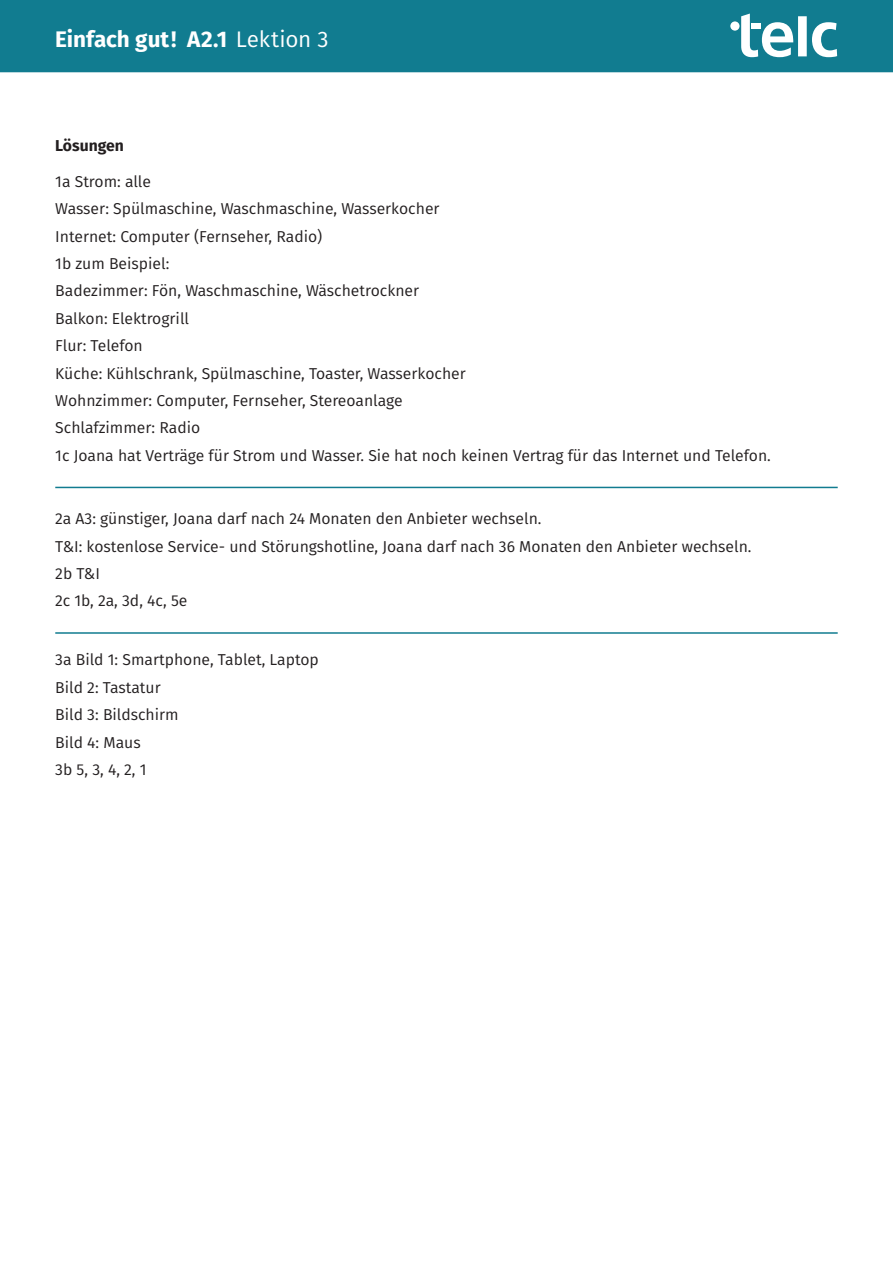
<style>
.page{position:relative;width:893px;height:1263px;background:#fff}
.page>*{position:absolute;margin:0;border:0;box-sizing:border-box;transform-origin:0 0}
.t1{font:700 22.5px "Fira Sans";color:#fff}
.t2{font:15.75px/27.5px "Fira Sans";color:#231f20}
.t3{font:700 15.75px "Fira Sans";color:#231f20}
.s1{font-weight:400}
</style>
<div class="page">
<div style="left:0;top:0;width:893px;height:72px;background:#117c90"></div>
<hr style="left:55px;top:487px;width:783px;height:1px;background:#117c90">
<hr style="left:55px;top:632px;width:783px;height:2px;background:#117c90">
<svg style="left:741px;top:14px;width:52px;height:43px"></svg>
<div style="left:798px;top:16px;width:9px;height:40px;background:#fff"></div>
<svg style="left:812px;top:22px;width:25px;height:35px"></svg>
<div style="left:730px;top:21px;width:9px;height:10px;background:#fff;border-radius:50%"></div>
<div style="left:752px;top:23px;width:9px;height:6px;background:#fff"></div>
<h1 class="t1" style="left:55px;top:20px;width:275px">Einfach gut! A2.1 <span class="s1">Lektion 3</span></h1>
<p class="t3" style="left:55px;top:132px;width:70px">Lösungen</p>
<p class="t2" style="left:55px;top:167px;width:717px">1a Strom: alle<br>Wasser: Spülmaschine, Waschmaschine, Wasserkocher<br>Internet: Computer (Fernseher, Radio)<br>1b zum Beispiel:<br>Badezimmer: Fön, Waschmaschine, Wäschetrockner<br>Balkon: Elektrogrill<br>Flur: Telefon<br>Küche: Kühlschrank, Spülmaschine, Toaster, Wasserkocher<br>Wohnzimmer: Computer, Fernseher, Stereoanlage<br>Schlafzimmer: Radio<br>1c Joana hat Verträge für Strom und Wasser. Sie hat noch keinen Vertrag für das Internet und Telefon.</p>
<p class="t2" style="left:55px;top:504px;width:698px">2a A3: günstiger, Joana darf nach 24 Monaten den Anbieter wechseln.<br>T&amp;I: kostenlose Service- und Störungshotline, Joana darf nach 36 Monaten den Anbieter wechseln.<br>2b T&amp;I<br>2c 1b, 2a, 3d, 4c, 5e</p>
<p class="t2" style="left:55px;top:646px;width:265px">3a Bild 1: Smartphone, Tablet, Laptop<br>Bild 2: Tastatur<br>Bild 3: Bildschirm<br>Bild 4: Maus<br>3b 5, 3, 4, 2, 1</p>
</div>
